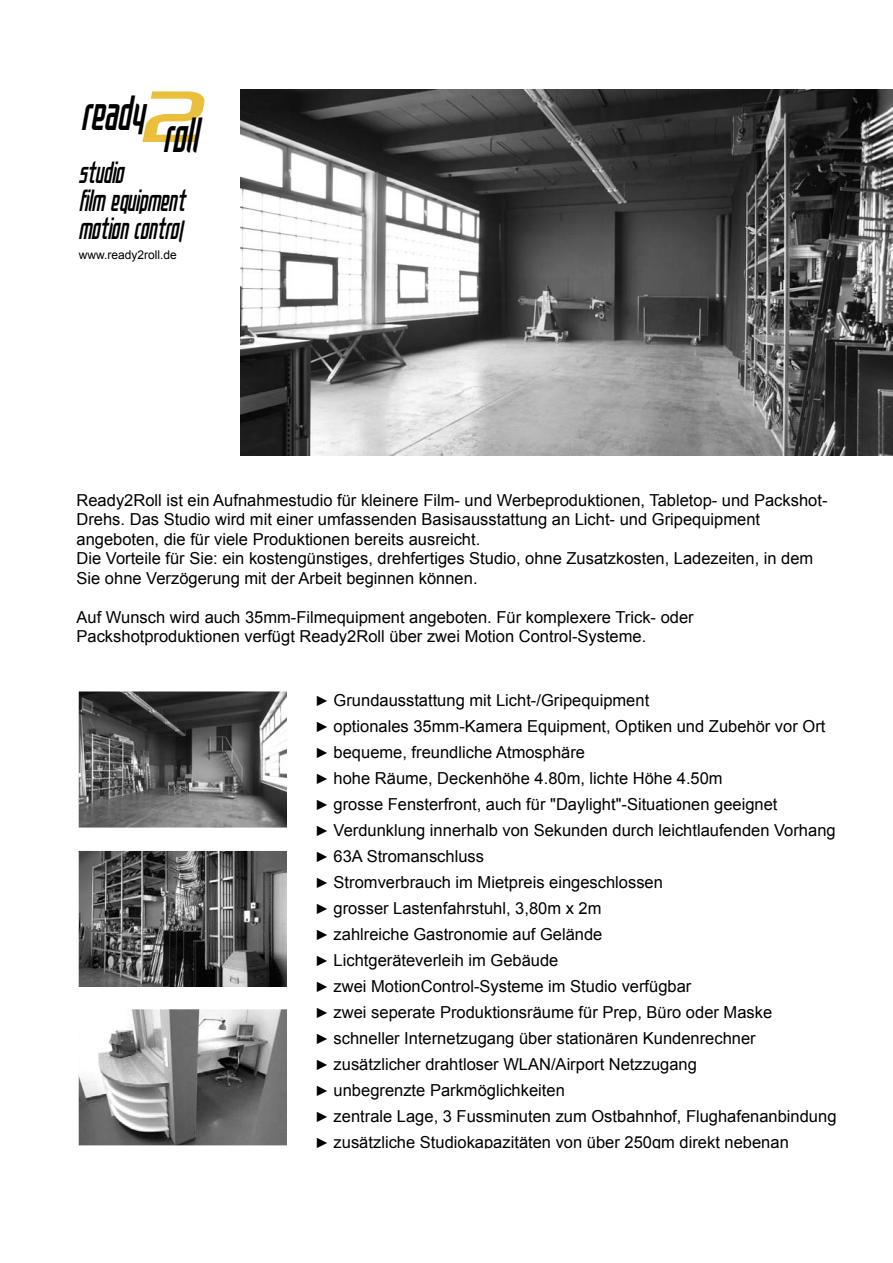
<style>
.page{position:relative;width:893px;height:1263px;background:#fff}
.page>*{position:absolute;margin:0;border:0;box-sizing:border-box;transform-origin:0 0}
.t1{font:italic 45px "FF Rosetta";color:#000;scale:.85 1}
.t2{font:italic 28.05px/28px "FF Rosetta";color:#000;scale:.85 1}
.t3{font:16.5px/19.5px "Arial";color:#000}
.t4{font:12px "Arial";color:#000}
</style>
<div class="page">
<img style="left:79px;top:692px;width:208px;height:136px">
<img style="left:79px;top:851px;width:208px;height:136px">
<img style="left:79px;top:1009px;width:208px;height:136px">
<img style="left:241px;top:90px;width:651px;height:366px">
<h1 class="t1" style="left:131px;top:116px;width:107px"><sup>2</sup>roll</h1>
<h1 class="t1" style="left:82px;top:94px;width:76px">ready</h1>
<h2 class="t2" style="left:79px;top:160px;width:126px">studio<br>film equipment motion control</h2>
<p class="t4" style="left:79px;top:248px;width:100px">www.ready2roll.de</p>
<p class="t3" style="left:76px;top:490px;width:752px">Ready2Roll ist ein Aufnahmestudio für kleinere Film- und Werbeproduktionen, Tabletop- und Packshot-Drehs. Das Studio wird mit einer umfassenden Basisausstattung an Licht- und Gripequipment angeboten, die für viele Produktionen bereits ausreicht.<br>Die Vorteile für Sie: ein kostengünstiges, drehfertiges Studio, ohne Zusatzkosten, Ladezeiten, in dem Sie ohne Verzögerung mit der Arbeit beginnen können.</p>
<p class="t3" style="left:76px;top:607px;width:618px">Auf Wunsch wird auch 35mm-Filmequipment angeboten. Für komplexere Trick- oder<br>Packshotproduktionen verfügt Ready2Roll über zwei Motion Control-Systeme.</p>
<p class="t3" style="left:315px;top:690px;width:336px">✓ Grundausstattung mit Licht-/Gripequipment</p>
<p class="t3" style="left:315px;top:716px;width:512px">✓ optionales 35mm-Kamera Equipment, Optiken und Zubehör vor Ort</p>
<p class="t3" style="left:315px;top:742px;width:271px">✓ bequeme, freundliche Atmosphäre</p>
<p class="t3" style="left:315px;top:768px;width:409px">✓ hohe Räume, Deckenhöhe 4.80m, lichte Höhe 4.50m</p>
<p class="t3" style="left:315px;top:795px;width:464px">✓ grosse Fensterfront, auch für "Daylight"-Situationen geeignet</p>
<p class="t3" style="left:315px;top:821px;width:522px">✓ Verdunklung innerhalb von Sekunden durch leichtlaufenden Vorhang</p>
<p class="t3" style="left:315px;top:847px;width:171px">✓ 63A Stromanschluss</p>
<p class="t3" style="left:315px;top:873px;width:349px">✓ Stromverbrauch im Mietpreis eingeschlossen</p>
<p class="t3" style="left:315px;top:899px;width:288px">✓ grosser Lastenfahrstuhl, 3,80m x 2m</p>
<p class="t3" style="left:315px;top:925px;width:289px">✓ zahlreiche Gastronomie auf Gelände</p>
<p class="t3" style="left:315px;top:951px;width:245px">✓ Lichtgeräteverleih im Gebäude</p>
<p class="t3" style="left:315px;top:977px;width:378px">✓ zwei MotionControl-Systeme im Studio verfügbar</p>
<p class="t3" style="left:315px;top:1003px;width:458px">✓ zwei seperate Produktionsräume für Prep, Büro oder Maske</p>
<p class="t3" style="left:315px;top:1029px;width:442px">✓ schneller Internetzugang über stationären Kundenrechner</p>
<p class="t3" style="left:315px;top:1055px;width:383px">✓ zusätzlicher drahtloser WLAN/Airport Netzzugang</p>
<p class="t3" style="left:315px;top:1081px;width:251px">✓ unbegrenzte Parkmöglichkeiten</p>
<p class="t3" style="left:315px;top:1107px;width:523px">✓ zentrale Lage, 3 Fussminuten zum Ostbahnhof, Flughafenanbindung</p>
<p class="t3" style="left:315px;top:1133px;width:475px">✓ zusätzliche Studiokapazitäten von über 250qm direkt nebenan</p>
</div>
